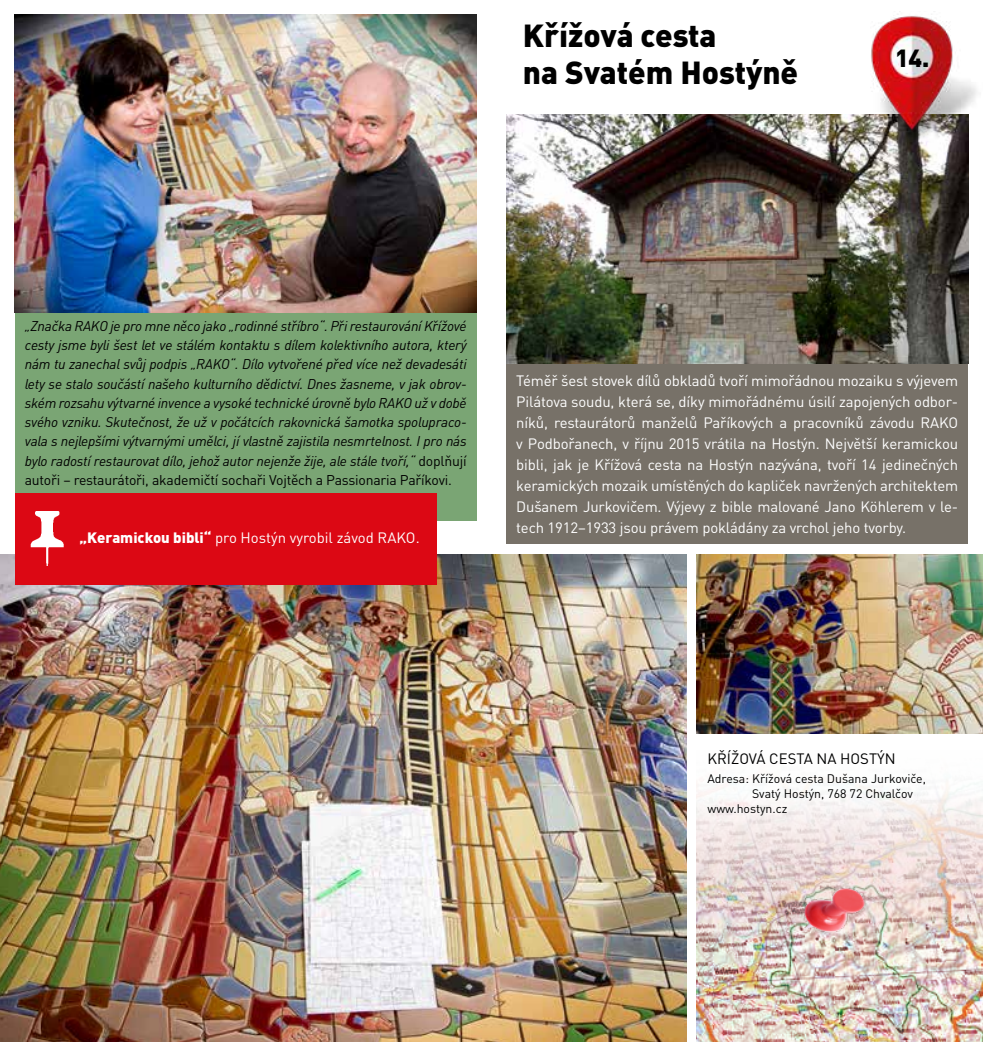
<style>
.page{position:relative;width:983px;height:1042px;background:#fff}
.page>*{position:absolute;margin:0;border:0;box-sizing:border-box;transform-origin:0 0}
.t1{font:900 31.5px/37.8px "DIN Pro";color:#000}
.t2{font:900 24.5px "DIN Pro";color:#000}
.t3{font:14.88px/21px "DIN Pro";letter-spacing:-.01em;color:#fff;text-align:justify}
.t4{font:14.88px "DIN Pro";color:#000}
.t5{font:italic 14px/19.2px "DIN Pro";letter-spacing:-.015em;color:#000;text-align:justify}
.t6{font:12.25px "DIN Pro";color:#000}
.s1{font-style:normal}
.s2{font-weight:900}
</style>
<div class="page">
<div style="left:506px;top:334px;width:461px;height:210px;background:#777168"></div>
<div style="left:15px;top:303px;width:461px;height:218px;background:#7aa574"></div>
<img style="left:15px;top:15px;width:461px;height:298px">
<img style="left:506px;top:114px;width:461px;height:249px">
<img style="left:696px;top:554px;width:286px;height:179px">
<img style="left:0;top:554px;width:686px;height:488px">
<img style="left:850px;top:11px;width:127px;height:140px">
<div style="left:15px;top:493px;width:422px;height:91px;background:#dc0814"></div>
<img style="left:30px;top:512px;width:34px;height:54px">
<img style="left:696px;top:792px;width:286px;height:250px">
<h1 class="t1" style="left:523px;top:15px;width:277px">Křížová cesta<br>na Svatém Hostýně</h1>
<h2 class="t2" style="left:894px;top:41px;width:36px">14.</h2>
<p class="t5" style="left:25px;top:316px;width:443px">„Značka RAKO je pro mne něco jako „rodinné stříbro“. Při restaurování Křížové cesty jsme byli šest let ve stálém kontaktu s dílem kolektivního autora, který nám tu zanechal svůj podpis „RAKO“. Dílo vytvořené před více než devadesáti lety se stalo součástí našeho kulturního dědictví. Dnes žasneme, v jak obrov&shy;ském rozsahu výtvarné invence a vysoké technické úrovně bylo RAKO už v době svého vzniku. Skutečnost, že už v počátcích rakovnická šamotka spolupraco&shy;vala s nejlepšími výtvarnými umělci, jí vlastně zajistila nesmrtelnost. I pro nás bylo radostí restaurovat dílo, jehož autor nejenže žije, ale stále tvoří,“ <span class="s1">doplňují autoři – restaurátoři, akademičtí sochaři Vojtěch a Passionaria Paříkovi.</span></p>
<p class="t3" style="left:79px;top:527px;width:341px"><span class="s2">„Keramickou bibli“</span> pro Hostýn vyrobil závod RAKO.</p>
<p class="t3" style="left:516px;top:369px;width:443px">Téměř šest stovek dílů obkladů tvoří mimořádnou mozaiku s výjevem Pilátova soudu, která se, díky mimořádnému úsilí zapojených odbor&shy;níků, restaurátorů manželů Paříkových a pracovníků závodu RAKO v Podbořanech, v říjnu 2015 vrátila na Hostýn. Největší keramickou bibli, jak je Křížová cesta na Hostýn nazývána, tvoří 14 jedinečných keramických mozaik umístěných do kapliček navržených architektem Dušanem Jurkovičem. Výjevy z bible malované Jano Köhlerem v le&shy;tech 1912–1933 jsou právem pokládány za vrchol jeho tvorby.</p>
<p class="t4" style="left:707px;top:748px;width:190px">KŘÍŽOVÁ CESTA NA HOSTÝN</p>
<p class="t6" style="left:707px;top:770px;width:220px">Adresa: Křížová cesta Dušana Jurkoviče,</p>
<p class="t6" style="left:751px;top:785px;width:162px">Svatý Hostýn, 768 72 Chvalčov</p>
<p class="t6" style="left:707px;top:800px;width:81px">www.hostyn.cz</p>
</div>
